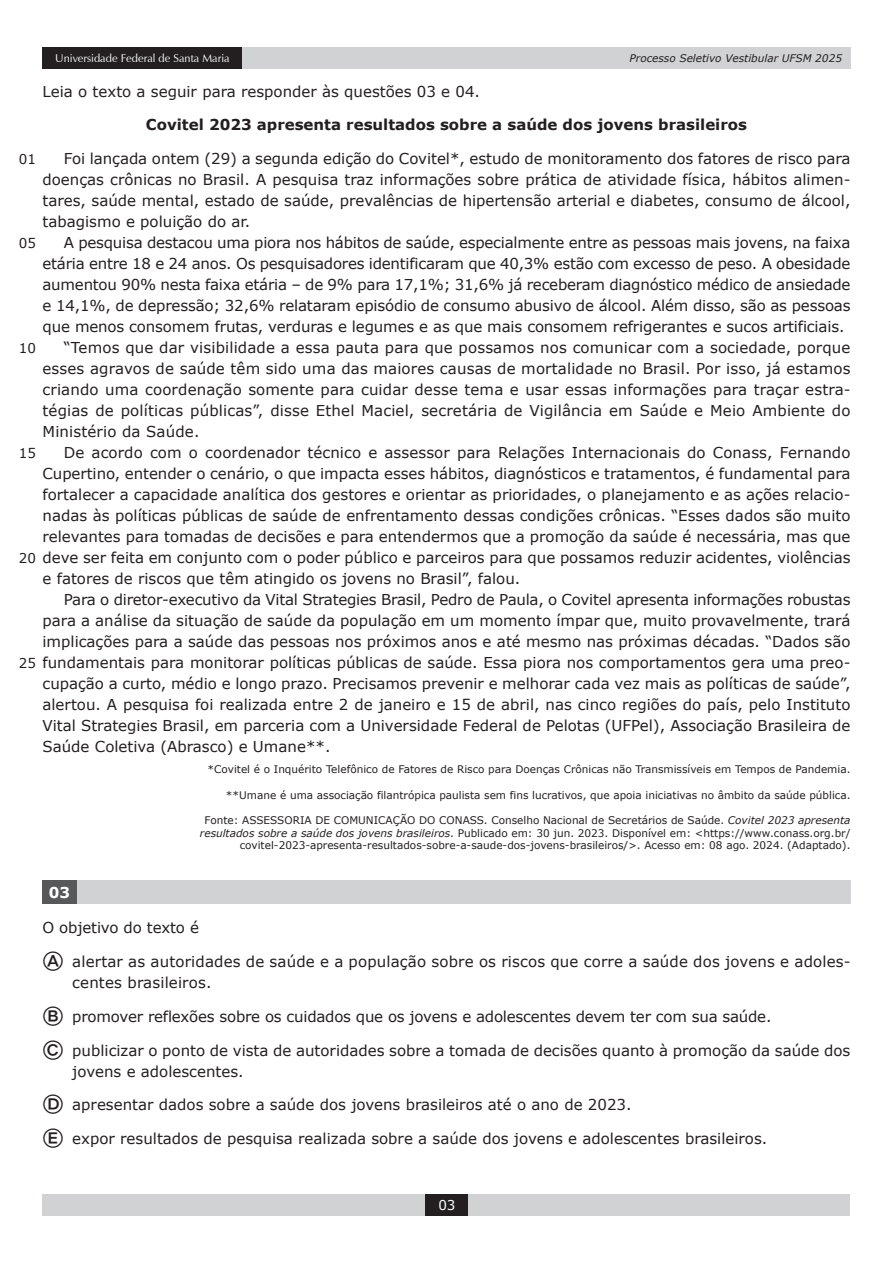
<style>
.page{position:relative;width:893px;height:1263px;background:#fff}
.page>*{position:absolute;margin:0;border:0;box-sizing:border-box;transform-origin:0 0}
.t1{font:15px/21px "Verdana";color:#231f20}
.t2{font:700 15px "Verdana";color:#231f20}
.t3{font:700 15px "Verdana";color:#fff}
.t4{font:13.5px "Verdana";color:#231f20}
.t5{font:13.5px "Verdana";color:#fff}
.t6{font:11.25px "Zapf Humanist 601 BT";color:#fff}
.t7{font:10.5px/12.6px "Verdana";color:#231f20;text-align:right}
.t8{font:italic 10.5px "Verdana";color:#231f20}
.s1{font-style:italic}
.s2{font-family:"Bundesbahn Pi Three";font-size:22.5px}
</style>
<div class="page">
<div style="left:234px;top:47px;width:616px;height:22px;background:#d1d2d4"></div>
<div style="left:43px;top:1194px;width:807px;height:22px;background:#d1d2d4"></div>
<div style="left:425px;top:1194px;width:43px;height:22px;background:#231f20"></div>
<div style="left:43px;top:47px;width:199px;height:22px;background:#231f20"></div>
<div style="left:43px;top:880px;width:34px;height:24px;background:#57585a"></div>
<div style="left:77px;top:880px;width:773px;height:24px;background:#d1d2d4"></div>
<p class="t6" style="left:55px;top:51px;width:176px">Universidade Federal de Santa Maria</p>
<p class="t8" style="left:630px;top:51px;width:214px">Processo Seletivo Vestibular UFSM 2025</p>
<p class="t1" style="left:43px;top:80px;width:439px">Leia o texto a seguir para responder às questões 03 e 04.</p>
<p class="t2" style="left:146px;top:114px;width:603px">Covitel 2023 apresenta resultados sobre a saúde dos jovens brasileiros</p>
<p class="t1" style="left:43px;top:148px;width:810px;text-align:justify;text-indent:21px">Foi lançada ontem (29) a segunda edição do Covitel*, estudo de monitoramento dos fatores de risco para doenças crônicas no Brasil. A pesquisa traz informações sobre prática de atividade física, hábitos alimen&shy;tares, saúde mental, estado de saúde, prevalências de hipertensão arterial e diabetes, consumo de álcool, tabagismo e poluição do ar.</p>
<p class="t1" style="left:64px;top:232px;width:788px">A pesquisa destacou uma piora nos hábitos de saúde, especialmente entre as pessoas mais jovens, na faixa</p>
<p class="t1" style="left:43px;top:253px;width:809px">etária entre 18 e 24 anos. Os pesquisadores identificaram que 40,3% estão com excesso de peso. A obesidade</p>
<p class="t1" style="left:43px;top:274px;width:809px">aumentou 90% nesta faixa etária – de 9% para 17,1%; 31,6% já receberam diagnóstico médico de ansiedade</p>
<p class="t1" style="left:43px;top:295px;width:810px">e 14,1%, de depressão; 32,6% relataram episódio de consumo abusivo de álcool. Além disso, são as pessoas</p>
<p class="t1" style="left:43px;top:316px;width:803px">que menos consomem frutas, verduras e legumes e as que mais consomem refrigerantes e sucos artificiais.</p>
<p class="t1" style="left:64px;top:337px;width:788px">“Temos que dar visibilidade a essa pauta para que possamos nos comunicar com a sociedade, porque</p>
<p class="t1" style="left:43px;top:358px;width:809px">esses agravos de saúde têm sido uma das maiores causas de mortalidade no Brasil. Por isso, já estamos</p>
<p class="t1" style="left:43px;top:379px;width:809px">criando uma coordenação somente para cuidar desse tema e usar essas informações para traçar estra-</p>
<p class="t1" style="left:43px;top:400px;width:809px">tégias de políticas públicas”, disse Ethel Maciel, secretária de Vigilância em Saúde e Meio Ambiente do</p>
<p class="t1" style="left:43px;top:421px;width:158px">Ministério da Saúde.</p>
<p class="t1" style="left:64px;top:442px;width:788px">De acordo com o coordenador técnico e assessor para Relações Internacionais do Conass, Fernando</p>
<p class="t1" style="left:43px;top:463px;width:810px">Cupertino, entender o cenário, o que impacta esses hábitos, diagnósticos e tratamentos, é fundamental para</p>
<p class="t1" style="left:43px;top:484px;width:809px">fortalecer a capacidade analítica dos gestores e orientar as prioridades, o planejamento e as ações relacio-</p>
<p class="t1" style="left:43px;top:505px;width:809px">nadas às políticas públicas de saúde de enfrentamento dessas condições crônicas. “Esses dados são muito</p>
<p class="t1" style="left:43px;top:526px;width:809px">relevantes para tomadas de decisões e para entendermos que a promoção da saúde é necessária, mas que</p>
<p class="t1" style="left:43px;top:547px;width:809px">deve ser feita em conjunto com o poder público e parceiros para que possamos reduzir acidentes, violências</p>
<p class="t1" style="left:43px;top:568px;width:479px">e fatores de riscos que têm atingido os jovens no Brasil”, falou.</p>
<p class="t1" style="left:64px;top:589px;width:788px">Para o diretor-executivo da Vital Strategies Brasil, Pedro de Paula, o Covitel apresenta informações robustas</p>
<p class="t1" style="left:43px;top:610px;width:809px">para a análise da situação de saúde da população em um momento ímpar que, muito provavelmente, trará</p>
<p class="t1" style="left:43px;top:631px;width:809px">implicações para a saúde das pessoas nos próximos anos e até mesmo nas próximas décadas. “Dados são</p>
<p class="t1" style="left:43px;top:652px;width:809px">fundamentais para monitorar políticas públicas de saúde. Essa piora nos comportamentos gera uma preo-</p>
<p class="t1" style="left:43px;top:673px;width:810px">cupação a curto, médio e longo prazo. Precisamos prevenir e melhorar cada vez mais as políticas de saúde”,</p>
<p class="t1" style="left:43px;top:694px;width:809px">alertou. A pesquisa foi realizada entre 2 de janeiro e 15 de abril, nas cinco regiões do país, pelo Instituto</p>
<p class="t1" style="left:43px;top:715px;width:809px">Vital Strategies Brasil, em parceria com a Universidade Federal de Pelotas (UFPel), Associação Brasileira de</p>
<p class="t1" style="left:43px;top:736px;width:290px">Saúde Coletiva (Abrasco) e Umane**.</p>
<p class="t7" style="left:208px;top:763px;width:644px">*Covitel é o Inquérito Telefônico de Fatores de Risco para Doenças Crônicas não Transmissíveis em Tempos de Pandemia.</p>
<p class="t7" style="left:226px;top:788px;width:626px">**Umane é uma associação filantrópica paulista sem fins lucrativos, que apoia iniciativas no âmbito da saúde pública.</p>
<p class="t7" style="left:200px;top:814px;width:652px">Fonte: ASSESSORIA DE COMUNICAÇÃO DO CONASS. Conselho Nacional de Secretários de Saúde. <span class="s1">Covitel 2023 apresenta resultados sobre a saúde dos jovens brasileiros</span>. Publicado em: 30 jun. 2023. Disponível em: &lt;https://www.conass.org.br/ covitel-2023-apresenta-resultados-sobre-a-saude-dos-jovens-brasileiros/&gt;. Acesso em: 08 ago. 2024. (Adaptado).</p>
<p class="t3" style="left:49px;top:882px;width:23px">03</p>
<p class="t1" style="left:43px;top:917px;width:158px">O objetivo do texto é</p>
<p class="t1" style="left:72px;top:951px;width:780px;text-indent:-30px"><span class="s2">A</span> alertar as autoridades de saúde e a população sobre os riscos que corre a saúde dos jovens e adoles&shy;centes brasileiros.</p>
<p class="t1" style="left:43px;top:1006px;width:730px"><span class="s2">B</span> promover reflexões sobre os cuidados que os jovens e adolescentes devem ter com sua saúde.</p>
<p class="t1" style="left:72px;top:1039px;width:780px;text-indent:-30px"><span class="s2">C</span> publicizar o ponto de vista de autoridades sobre a tomada de decisões quanto à promoção da saúde dos jovens e adolescentes.</p>
<p class="t1" style="left:43px;top:1094px;width:590px"><span class="s2">D</span> apresentar dados sobre a saúde dos jovens brasileiros até o ano de 2023.</p>
<p class="t1" style="left:43px;top:1128px;width:726px"><span class="s2">E</span> expor resultados de pesquisa realizada sobre a saúde dos jovens e adolescentes brasileiros.</p>
<p class="t4" style="left:19px;top:150px;width:19px">01</p>
<p class="t4" style="left:19px;top:234px;width:19px">05</p>
<p class="t4" style="left:19px;top:339px;width:19px">10</p>
<p class="t4" style="left:19px;top:444px;width:19px">15</p>
<p class="t4" style="left:19px;top:549px;width:19px">20</p>
<p class="t4" style="left:19px;top:654px;width:19px">25</p>
<p class="t5" style="left:438px;top:1196px;width:19px">03</p>
</div>
